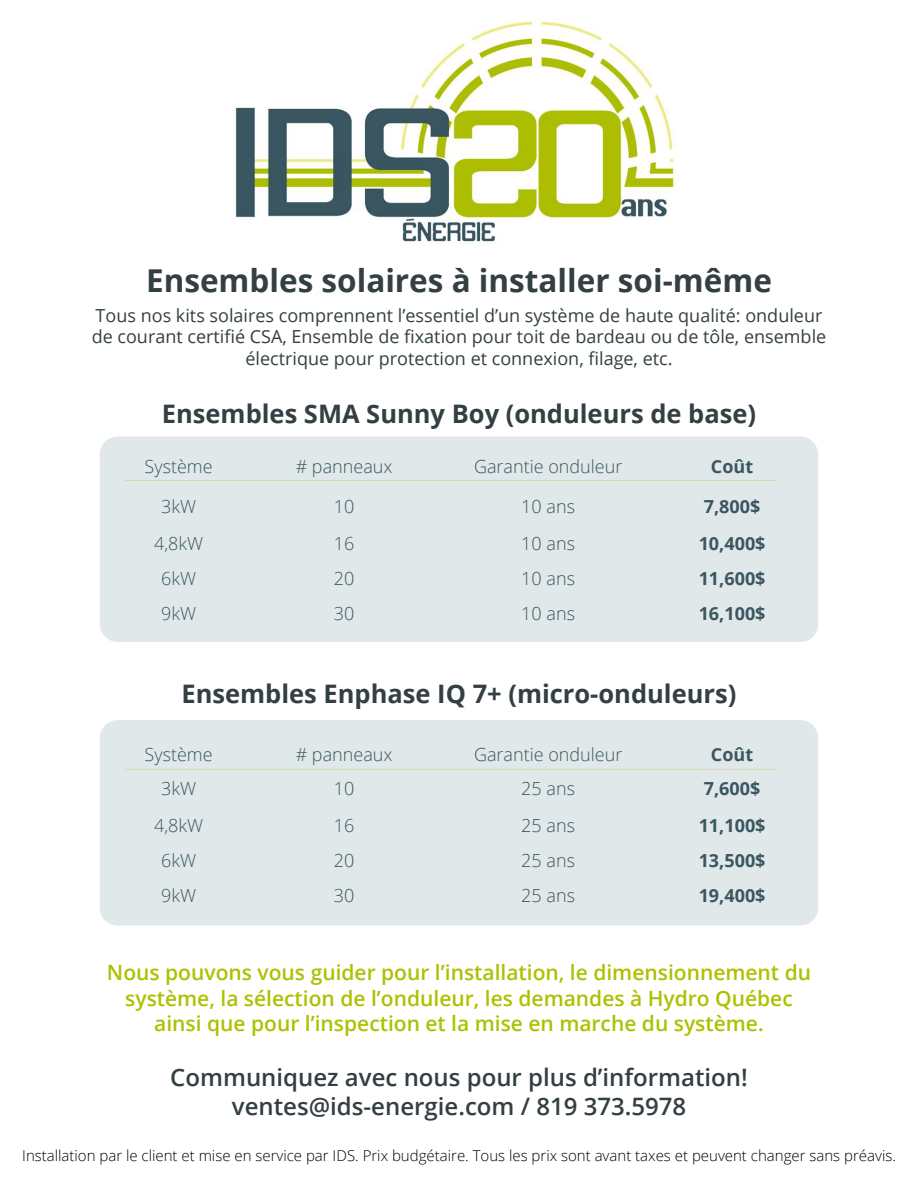
<style>
.page{position:relative;width:918px;height:1188px;background:#fff}
.page>*{position:absolute;margin:0;border:0;box-sizing:border-box;transform-origin:0 0}
.t1{font:700 31.5px "Open Sans";color:#333f42}
.t2{font:700 25.5px "Open Sans";color:#333f42}
.t3{font:600 24px/28.8px "Open Sans";color:#333f42;text-align:center}
.t4{font:600 21px/25.2px "Open Sans";color:#adc100;text-align:center}
.t5{font:18px/21.6px "Open Sans";color:#333f42;text-align:center}
.t6{font:300 18px "Open Sans";color:#3a5660}
.t7{font:700 18px "Open Sans";color:#3a5660}
.t8{font:300 15px "Open Sans";color:#000}
</style>
<div class="page">
<img style="left:235px;top:18px;width:442px;height:225px">
<div style="left:100px;top:437px;width:718px;height:205px;background:#e0e8ea;border-radius:18px"></div>
<div style="left:100px;top:720px;width:718px;height:206px;background:#e0e8ea;border-radius:18px"></div>
<h1 class="t1" style="left:146px;top:259px;width:627px">Ensembles solaires à installer soi-même</h1>
<p class="t5" style="left:92px;top:304px;width:736px">Tous nos kits solaires comprennent l’essentiel d’un système de haute qualité: onduleur de courant certifié CSA, Ensemble de fixation pour toit de bardeau ou de tôle, ensemble électrique pour protection et connexion, filage, etc.</p>
<h2 class="t2" style="left:162px;top:396px;width:596px">Ensembles SMA Sunny Boy (onduleurs de base)</h2>
<p class="t6" style="left:145px;top:454px;width:70px">Système</p>
<p class="t6" style="left:296px;top:454px;width:98px"># panneaux</p>
<p class="t6" style="left:474px;top:454px;width:150px">Garantie onduleur</p>
<p class="t7" style="left:711px;top:453px;width:44px">Coût</p>
<p class="t6" style="left:161px;top:494px;width:37px">3kW</p>
<p class="t6" style="left:334px;top:494px;width:22px">10</p>
<p class="t6" style="left:521px;top:494px;width:55px">10 ans</p>
<p class="t7" style="left:704px;top:494px;width:58px">7,800$</p>
<p class="t6" style="left:154px;top:531px;width:51px">4,8kW</p>
<p class="t6" style="left:334px;top:531px;width:22px">16</p>
<p class="t6" style="left:521px;top:531px;width:55px">10 ans</p>
<p class="t7" style="left:699px;top:531px;width:68px">10,400$</p>
<p class="t6" style="left:161px;top:566px;width:37px">6kW</p>
<p class="t6" style="left:334px;top:566px;width:22px">20</p>
<p class="t6" style="left:521px;top:566px;width:55px">10 ans</p>
<p class="t7" style="left:699px;top:566px;width:68px">11,600$</p>
<p class="t6" style="left:161px;top:601px;width:37px">9kW</p>
<p class="t6" style="left:334px;top:601px;width:22px">30</p>
<p class="t6" style="left:521px;top:601px;width:55px">10 ans</p>
<p class="t7" style="left:699px;top:601px;width:68px">16,100$</p>
<h2 class="t2" style="left:181px;top:676px;width:556px">Ensembles Enphase IQ 7+ (micro-onduleurs)</h2>
<p class="t6" style="left:145px;top:742px;width:70px">Système</p>
<p class="t6" style="left:296px;top:742px;width:98px"># panneaux</p>
<p class="t6" style="left:474px;top:742px;width:150px">Garantie onduleur</p>
<p class="t7" style="left:711px;top:741px;width:44px">Coût</p>
<p class="t6" style="left:161px;top:776px;width:37px">3kW</p>
<p class="t6" style="left:334px;top:776px;width:22px">10</p>
<p class="t6" style="left:521px;top:776px;width:55px">25 ans</p>
<p class="t7" style="left:704px;top:776px;width:58px">7,600$</p>
<p class="t6" style="left:154px;top:813px;width:51px">4,8kW</p>
<p class="t6" style="left:334px;top:813px;width:22px">16</p>
<p class="t6" style="left:521px;top:813px;width:55px">25 ans</p>
<p class="t7" style="left:699px;top:813px;width:68px">11,100$</p>
<p class="t6" style="left:161px;top:848px;width:37px">6kW</p>
<p class="t6" style="left:334px;top:848px;width:22px">20</p>
<p class="t6" style="left:521px;top:848px;width:55px">25 ans</p>
<p class="t7" style="left:699px;top:848px;width:68px">13,500$</p>
<p class="t6" style="left:161px;top:883px;width:37px">9kW</p>
<p class="t6" style="left:334px;top:883px;width:22px">30</p>
<p class="t6" style="left:521px;top:883px;width:55px">25 ans</p>
<p class="t7" style="left:699px;top:883px;width:68px">19,400$</p>
<p class="t4" style="left:107px;top:960px;width:706px">Nous pouvons vous guider pour l’installation, le dimensionnement du système, la sélection de l’onduleur, les demandes à Hydro Québec ainsi que pour l’inspection et la mise en marche du système.</p>
<h3 class="t3" style="left:170px;top:1063px;width:579px">Communiquez avec nous pour plus d’information! ventes@ids-energie.com / 819 373.5978</h3>
<p class="t8" style="left:22px;top:1145px;width:875px">Installation par le client et mise en service par IDS. Prix budgétaire. Tous les prix sont avant taxes et peuvent changer sans préavis.</p>
</div>
